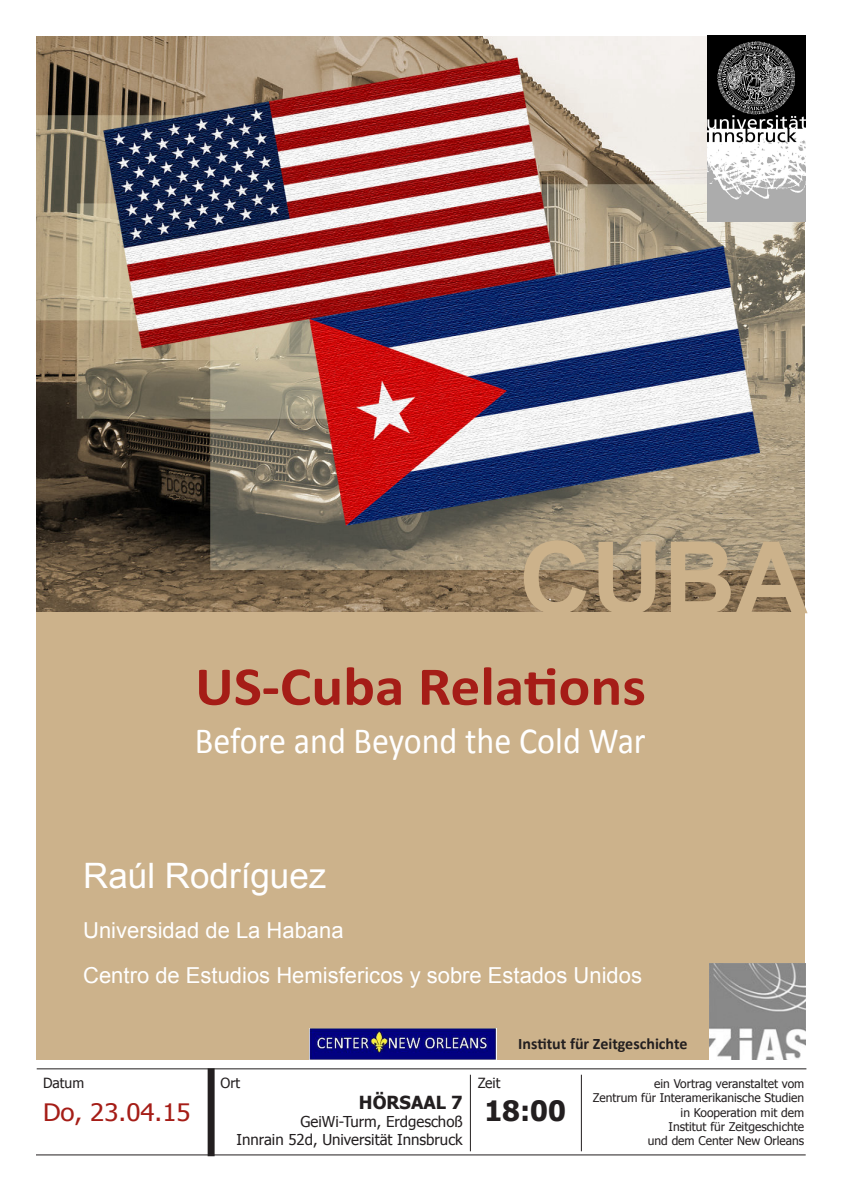
<style>
.page{position:relative;width:842px;height:1191px;background:#fff}
.page>*{position:absolute;margin:0;border:0;box-sizing:border-box;transform-origin:0 0}
.t1{font:700 100px "Arial";color:#ccb28b}
.t2{font:700 55px "Calibri";color:#a51d17;scale:1.08 1}
.t3{font:37px "Calibri";color:#fff;scale:.92 1}
.t4{font:35px "Arial";color:#fff}
.t5{font:700 28px "Tahoma";color:#231f20}
.t6{font:24px "Tahoma";color:#a51d17;scale:1.08 1}
.t7{font:22px "Arial";color:#fff}
.t8{font:700 18px "Tahoma";color:#231f20}
.t9{font:700 16px "Calibri";color:#231f20}
.t10{font:15px/18px "Tahoma";color:#231f20;text-align:right}
.t11{font:14px "Tahoma";color:#231f20}
.t12{font:12px/14.4px "Tahoma";color:#231f20;text-align:right}
</style>
<div class="page">
<div style="left:36px;top:604px;width:769px;height:455px;background:#ccb28b"></div>
<hr style="left:37px;top:1068px;width:769px;height:1px;background:#231f20">
<img style="left:37px;top:36px;width:767px;height:576px">
<img style="left:708px;top:35px;width:97px;height:186px">
<img style="left:709px;top:963px;width:96px;height:96px">
<hr style="left:36px;top:1154px;width:770px;height:1px;background:#231f20">
<hr style="left:581px;top:1074px;width:1px;height:77px;background:#231f20">
<hr style="left:470px;top:1074px;width:1px;height:77px;background:#231f20">
<div style="left:208px;top:1068px;width:6px;height:87px;background:#231f20"></div>
<div style="left:208px;top:1068px;width:7px;height:88px;border:1px solid #231f20"></div>
<img style="left:309px;top:1028px;width:188px;height:31px">
<p class="t1" style="left:519px;top:512px;width:290px">CUBA</p>
<p class="t2" style="left:195px;top:651px;width:419px">US-Cuba Relations</p>
<p class="t3" style="left:195px;top:717px;width:492px">Before and Beyond the Cold War</p>
<p class="t4" style="left:83px;top:853px;width:245px">Raúl Rodríguez</p>
<p class="t7" style="left:83px;top:916px;width:262px">Universidad de La Habana</p>
<p class="t7" style="left:83px;top:960px;width:560px">Centro de Estudios Hemisfericos y sobre Estados Unidos</p>
<p class="t11" style="left:43px;top:1073px;width:43px">Datum</p>
<p class="t6" style="left:43px;top:1096px;width:138px">Do, 23.04.15</p>
<p class="t11" style="left:220px;top:1073px;width:21px">Ort</p>
<p class="t8" style="left:359px;top:1090px;width:105px">HÖRSAAL 7</p>
<p class="t10" style="left:237px;top:1112px;width:228px">GeiWi-Turm, Erdgeschoß<br>Innrain 52d, Universität Innsbruck</p>
<p class="t9" style="left:518px;top:1033px;width:171px">Institut für Zeitgeschichte</p>
<p class="t11" style="left:478px;top:1073px;width:24px">Zeit</p>
<p class="t5" style="left:484px;top:1091px;width:83px">18:00</p>
<p class="t12" style="left:654px;top:1075px;width:152px">ein Vortrag veranstaltet vom</p>
<p class="t12" style="left:593px;top:1090px;width:213px">Zentrum für Interamerikanische Studien in Kooperation mit dem<br>Institut für Zeitgeschichte</p>
<p class="t12" style="left:648px;top:1133px;width:158px">und dem Center New Orleans</p>
</div>
